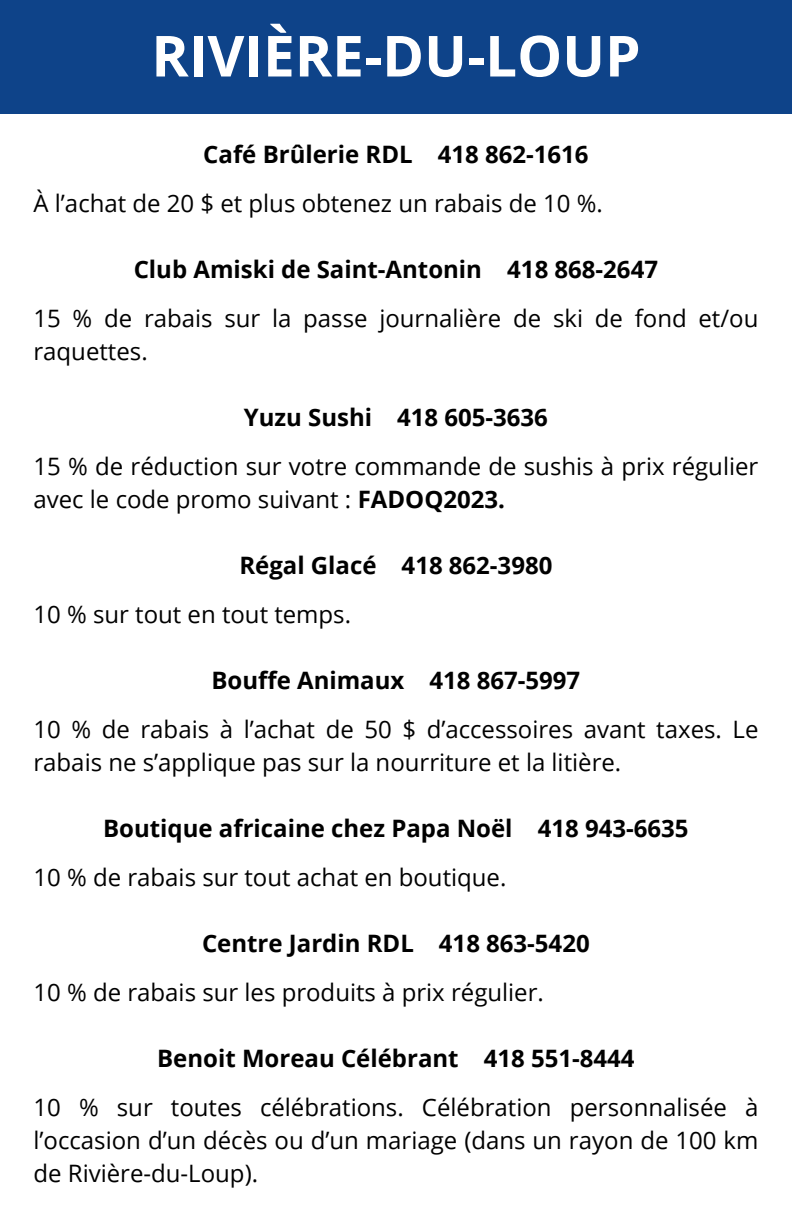
<style>
.page{position:relative;width:792px;height:1224px;background:#fff}
.page>*{position:absolute;margin:0;border:0;box-sizing:border-box;transform-origin:0 0}
.t1{font:700 56.6px "Open Sans";color:#fff}
.t2{font:24px/33px "Open Sans";color:#000}
.t3{font:700 24px "Open Sans";color:#000}
.s1{font-weight:700}
</style>
<div class="page">
<div style="left:0;top:0;width:792px;height:113px;background:#0e4389"></div>
<h1 class="t1" style="left:151px;top:16px;width:491px">RIVIÈRE-DU-LOUP</h1>
<h2 class="t3" style="left:203px;top:137px;width:387px">Café Brûlerie RDL 418 862-1616</h2>
<p class="t2" style="left:34px;top:186px;width:571px">À l’achat de 20 $ et plus obtenez un rabais de 10 %.</p>
<h2 class="t3" style="left:134px;top:252px;width:526px">Club Amiski de Saint-Antonin 418 868-2647</h2>
<p class="t2" style="left:34px;top:301px;width:726px">15 % de rabais sur la passe journalière de ski de fond et/ou raquettes.</p>
<h2 class="t3" style="left:244px;top:400px;width:306px">Yuzu Sushi 418 605-3636</h2>
<p class="t2" style="left:34px;top:449px;width:726px">15 % de réduction sur votre commande de sushis à prix régulier avec le code promo suivant : <span class="s1">FADOQ2023.</span></p>
<h2 class="t3" style="left:239px;top:548px;width:315px">Régal Glacé 418 862-3980</h2>
<p class="t2" style="left:34px;top:597px;width:319px">10 % sur tout en tout temps.</p>
<h2 class="t3" style="left:211px;top:663px;width:370px">Bouffe Animaux 418 867-5997</h2>
<p class="t2" style="left:34px;top:712px;width:726px">10 % de rabais à l’achat de 50 $ d’accessoires avant taxes. Le rabais ne s’applique pas sur la nourriture et la litière.</p>
<h2 class="t3" style="left:103px;top:811px;width:587px">Boutique africaine chez Papa Noël 418 943-6635</h2>
<p class="t2" style="left:34px;top:860px;width:474px">10 % de rabais sur tout achat en boutique.</p>
<h2 class="t3" style="left:202px;top:926px;width:389px">Centre Jardin RDL 418 863-5420</h2>
<p class="t2" style="left:34px;top:975px;width:512px">10 % de rabais sur les produits à prix régulier.</p>
<h2 class="t3" style="left:157px;top:1041px;width:479px">Benoit Moreau Célébrant 418 551-8444</h2>
<p class="t2" style="left:34px;top:1090px;width:726px;text-align:justify">10 % sur toutes célébrations. Célébration personnalisée à l’occasion d’un décès ou d’un mariage (dans un rayon de 100 km de Rivière-du-Loup).</p>
</div>
